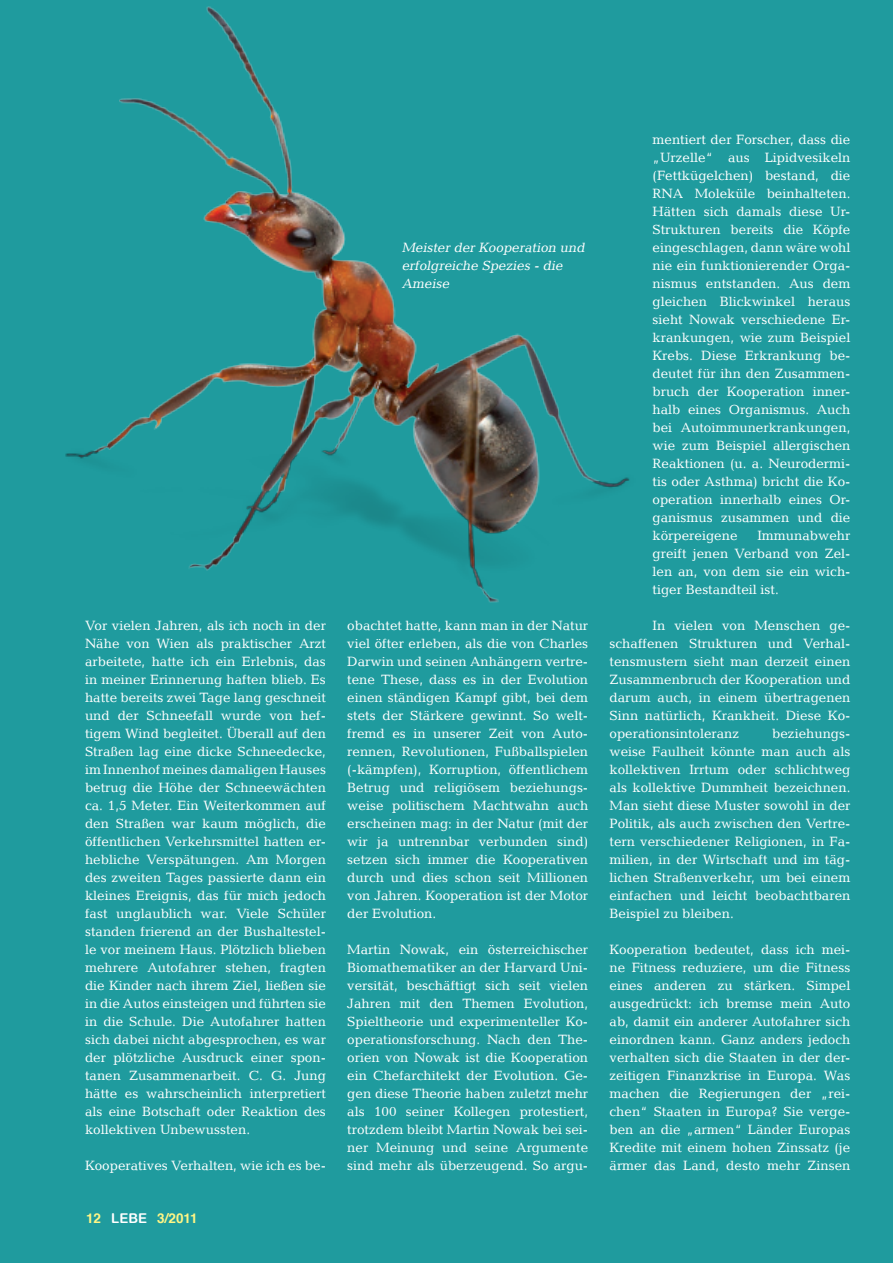
<style>
.page{position:relative;width:893px;height:1263px;background:#1f9b9e}
.page>*{position:absolute;margin:0;border:0;box-sizing:border-box;transform-origin:0 0}
.fließtext{font:13.5px/18px "Candida LT";color:#fff;text-align:justify}
.fließtext-2{font:italic 13.5px/18px "Candida LT";color:#fff}
.t1{font:700 13.5px "Helvetica";color:#fff685}
.s1{font-family:"Arial Rounded MT Bold";font-weight:400;color:#fff}
</style>
<div class="page">
<img style="left:65px;top:6px;width:565px;height:597px">
<p class="fließtext-2" style="left:402px;top:238px;width:187px">Meister der Kooperation und erfolgreiche Spezies - die<br>Ameise</p>
<p class="fließtext" style="left:85px;top:616px;width:242px">Vor vielen Jahren, als ich noch in der Nähe von Wien als praktischer Arzt arbeitete, hatte ich ein Erlebnis, das in meiner Erinnerung haften blieb. Es hatte bereits zwei Tage lang geschneit und der Schneefall wurde von hef&shy;tigem Wind begleitet. Überall auf den Straßen lag eine dicke Schneedecke, im Innenhof meines damaligen Hauses betrug die Höhe der Schneewächten ca. 1,5 Meter. Ein Weiterkommen auf den Straßen war kaum möglich, die öffentlichen Verkehrsmittel hatten er&shy;hebliche Verspätungen. Am Morgen des zweiten Tages passierte dann ein kleines Ereignis, das für mich jedoch fast unglaublich war. Viele Schüler standen frierend an der Bushaltestel&shy;le vor meinem Haus. Plötzlich blieben mehrere Autofahrer stehen, fragten die Kinder nach ihrem Ziel, ließen sie in die Autos einsteigen und führten sie in die Schule. Die Autofahrer hatten sich dabei nicht abgesprochen, es war der plötzliche Ausdruck einer spon&shy;tanen Zusammenarbeit. C. G. Jung hätte es wahrscheinlich interpretiert als eine Botschaft oder Reaktion des kollektiven Unbewussten.</p>
<p class="fließtext" style="left:85px;top:1156px;width:242px">Kooperatives Verhalten, wie ich es be-</p>
<p class="t1" style="left:86px;top:1207px;width:113px">12 <span class="s1">LEBE</span> 3/2011</p>
<p class="fließtext" style="left:347px;top:616px;width:242px">obachtet hatte, kann man in der Natur viel öfter erleben, als die von Charles Darwin und seinen Anhängern vertre&shy;tene These, dass es in der Evolution einen ständigen Kampf gibt, bei dem stets der Stärkere gewinnt. So welt&shy;fremd es in unserer Zeit von Auto&shy;rennen, Revolutionen, Fußballspielen (-kämpfen), Korruption, öffentlichem Betrug und religiösem beziehungs&shy;weise politischem Machtwahn auch erscheinen mag: in der Natur (mit der wir ja untrennbar verbunden sind) setzen sich immer die Kooperativen durch und dies schon seit Millionen von Jahren. Kooperation ist der Motor der Evolution.</p>
<p class="fließtext" style="left:347px;top:940px;width:242px">Martin Nowak, ein österreichischer Biomathematiker an der Harvard Uni&shy;versität, beschäftigt sich seit vielen Jahren mit den Themen Evolution, Spieltheorie und experimenteller Ko&shy;operationsforschung. Nach den The&shy;orien von Nowak ist die Kooperation ein Chefarchitekt der Evolution. Ge&shy;gen diese Theorie haben zuletzt mehr als 100 seiner Kollegen protestiert, trotzdem bleibt Martin Nowak bei sei&shy;ner Meinung und seine Argumente sind mehr als überzeugend. So argu-</p>
<p class="fließtext" style="left:652px;top:130px;width:199px">mentiert der Forscher, dass die „Urzelle“ aus Lipidvesikeln (Fettkügelchen) bestand, die RNA Moleküle beinhalteten.<br>Hätten sich damals diese Ur-Strukturen bereits die Köpfe eingeschlagen, dann wäre wohl nie ein funktionierender Orga&shy;nismus entstanden. Aus dem gleichen Blickwinkel heraus sieht Nowak verschiedene Er&shy;krankungen, wie zum Beispiel Krebs. Diese Erkrankung be&shy;deutet für ihn den Zusammen&shy;bruch der Kooperation inner&shy;halb eines Organismus. Auch bei Autoimmunerkrankungen, wie zum Beispiel allergischen Reaktionen (u. a. Neurodermi&shy;tis oder Asthma) bricht die Ko&shy;operation innerhalb eines Or&shy;ganismus zusammen und die körpereigene</p>
<p class="fließtext" style="left:652px;top:526px;width:199px;text-indent:105px">Immunabwehr greift jenen Verband von Zel&shy;len an, von dem sie ein wich&shy;tiger Bestandteil ist.</p>
<p class="fließtext" style="left:609px;top:616px;width:242px;text-indent:43px">In vielen von Menschen ge&shy;schaffenen Strukturen und Verhal&shy;tensmustern sieht man derzeit einen Zusammenbruch der Kooperation und darum auch, in einem übertragenen Sinn natürlich, Krankheit. Diese Ko&shy;operationsintoleranz</p>
<p class="fließtext" style="left:609px;top:724px;width:242px;text-indent:163px">beziehungs&shy;weise Faulheit könnte man auch als kollektiven Irrtum oder schlichtweg als kollektive Dummheit bezeichnen.<br>Man sieht diese Muster sowohl in der Politik, als auch zwischen den Vertre&shy;tern verschiedener Religionen, in Fa&shy;milien, in der Wirtschaft und im täg&shy;lichen Straßenverkehr, um bei einem einfachen und leicht beobachtbaren Beispiel zu bleiben.</p>
<p class="fließtext" style="left:609px;top:940px;width:242px">Kooperation bedeutet, dass ich mei&shy;ne Fitness reduziere, um die Fitness eines anderen zu stärken. Simpel ausgedrückt: ich bremse mein Auto ab, damit ein anderer Autofahrer sich einordnen kann. Ganz anders jedoch verhalten sich die Staaten in der der&shy;zeitigen Finanzkrise in Europa. Was machen die Regierungen der „rei&shy;chen“ Staaten in Europa? Sie verge&shy;ben an die „armen“ Länder Europas Kredite mit einem hohen Zinssatz (je ärmer das Land, desto mehr Zinsen</p>
</div>
